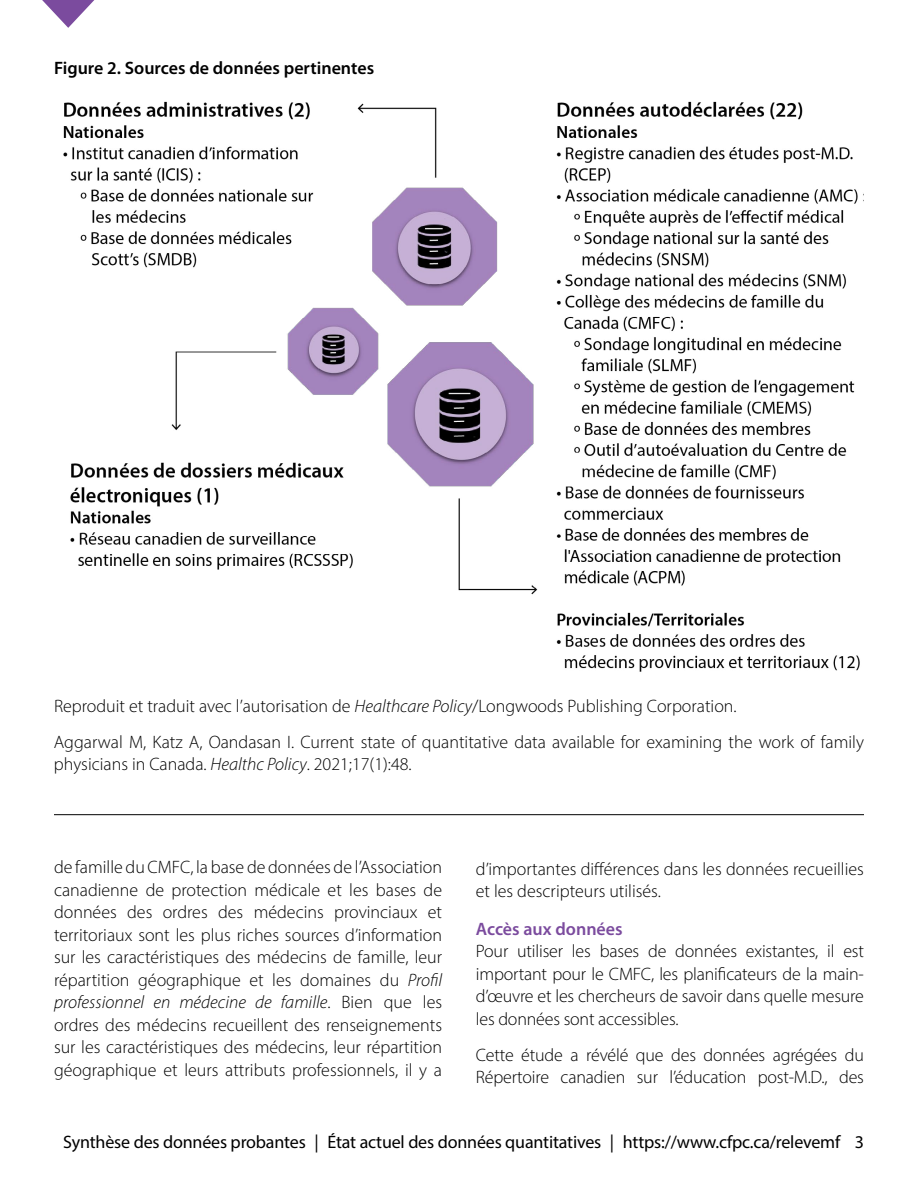
<style>
.page{position:relative;width:918px;height:1188px;background:#fff}
.page>*{position:absolute;margin:0;border:0;box-sizing:border-box;transform-origin:0 0}
.t1{font:300 18px/22.5px "Myriad Pro";color:#000}
.t2{font:18px "Myriad Pro";letter-spacing:-.01em;color:#000}
.Popout_Header{font:600 18px "Myriad Pro";color:#000}
.Popout_Header-2{font:600 18px "Myriad Pro";color:#7b4b9e}
.s1{font-style:italic}
</style>
<div class="page">
<svg style="left:42px;top:0;width:52px;height:28px"></svg>
<img style="left:63px;top:101px;width:801px;height:571px">
<hr style="left:54px;top:814px;width:810px;height:1px;background:#000">
<p class="Popout_Header" style="left:54px;top:58px;width:322px">Figure 2. Sources de données pertinentes</p>
<p class="t1" style="left:54px;top:694px;width:684px">Reproduit et traduit avec l’autorisation de <span class="s1">Healthcare Policy</span>/Longwoods Publishing Corporation.</p>
<p class="t1" style="left:54px;top:730px;width:811px">Aggarwal M, Katz A, Oandasan I. Current state of quantitative data available for examining the work of family physicians in Canada. <span class="s1">Healthc Policy</span>. 2021;17(1):48.</p>
<p class="t1" style="left:54px;top:856px;width:390px;text-align:justify">de famille du CMFC, la base de données de l’Association canadienne de protection médicale et les bases de données des ordres des médecins provinciaux et territoriaux sont les plus riches sources d’information sur les caractéristiques des médecins de famille, leur répartition géographique et les domaines du <span class="s1">Profil professionnel en médecine de famille</span>. Bien que les ordres des médecins recueillent des renseignements sur les caractéristiques des médecins, leur répartition géographique et leurs attributs professionnels, il y a</p>
<p class="t1" style="left:476px;top:857px;width:390px">d’importantes différences dans les données recueillies et les descripteurs utilisés.</p>
<p class="Popout_Header-2" style="left:476px;top:919px;width:148px">Accès aux données</p>
<p class="t1" style="left:476px;top:940px;width:390px;text-align:justify">Pour utiliser les bases de données existantes, il est important pour le CMFC, les planificateurs de la main&shy;d’œuvre et les chercheurs de savoir dans quelle mesure les données sont accessibles.</p>
<p class="t1" style="left:476px;top:1043px;width:390px">Cette étude a révélé que des données agrégées du<br>Répertoire canadien sur l’éducation post-M.D., des</p>
<p class="t2" style="left:63px;top:1130px;width:802px">Synthèse des données probantes | État actuel des données quantitatives | https://www.cfpc.ca/relevemf 3</p>
</div>
